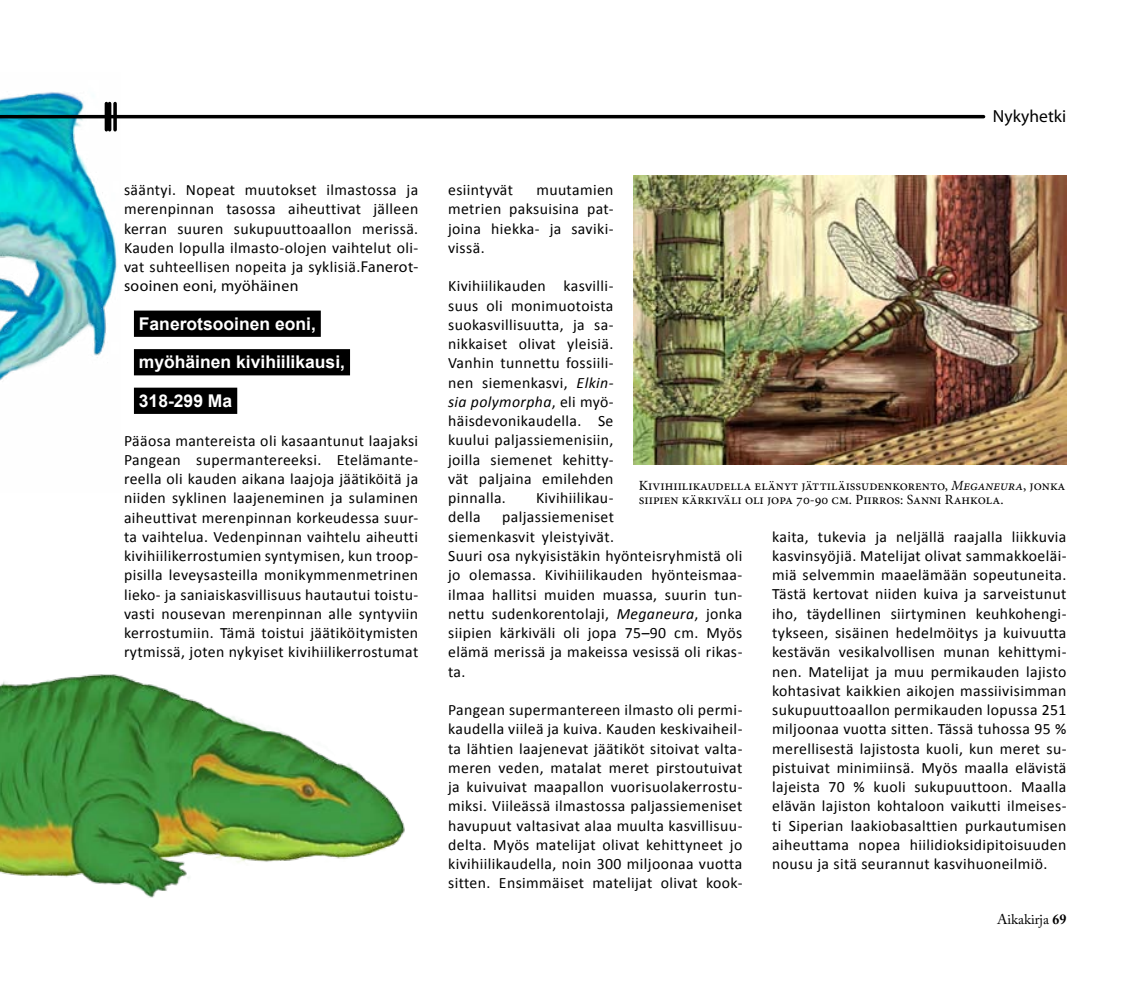
<style>
.page{position:relative;width:1141px;height:993px;background:#fff}
.page>*{position:absolute;margin:0;border:0;box-sizing:border-box;transform-origin:0 0}
.t1{font:700 17.5px "Arial";color:#fff}
.t2{font:17.5px "Myriad Pro";color:#000}
.t3{font:15.75px/19.2px "Calibri";letter-spacing:.025em;color:#000;text-align:justify}
.t4{font:15.75px "Myriad Pro";letter-spacing:.025em;color:#000}
.t5{font:14px/14px "Minion Pro";color:#000}
.t6{font:14px "Adobe Caslon Pro";color:#000}
.s1{font-family:"Myriad Pro"}
.s2{font-style:italic}
.s3{font-weight:700}
</style>
<div class="page">
<img style="left:0;top:92px;width:120px;height:289px">
<img style="left:0;top:674px;width:405px;height:224px">
<hr style="left:0;top:115px;width:984px;height:3px;background:#000">
<hr style="left:105px;top:103px;width:3px;height:27px;background:#000">
<div style="left:134px;top:310px;width:187px;height:27px;background:#000"></div>
<div style="left:134px;top:349px;width:216px;height:26px;background:#000"></div>
<div style="left:134px;top:387px;width:103px;height:27px;background:#000"></div>
<hr style="left:108px;top:103px;width:3px;height:27px;background:#000">
<svg style="left:113px;top:103px;width:4px;height:27px"></svg>
<img style="left:633px;top:176px;width:434px;height:288px">
<p class="t3" style="left:124px;top:180px;width:296px">sääntyi. Nopeat muutokset ilmastossa ja merenpinnan tasossa aiheuttivat jälleen kerran suuren sukupuuttoaallon merissä.<br>Kauden lopulla ilmasto-olojen vaihtelut oli&shy;vat suhteellisen nopeita ja syklisiä.<span class="s1">Fanerot-</span></p>
<p class="t4" style="left:124px;top:276px;width:176px">sooinen eoni, myöhäinen</p>
<p class="t1" style="left:139px;top:312px;width:178px">Fanerotsooinen eoni,</p>
<p class="t1" style="left:139px;top:350px;width:208px">myöhäinen kivihiilikausi,</p>
<p class="t1" style="left:139px;top:389px;width:95px">318-299 Ma</p>
<p class="t3" style="left:124px;top:430px;width:296px">Pääosa mantereista oli kasaantunut laajaksi Pangean supermantereeksi. Etelämante&shy;reella oli kauden aikana laajoja jäätiköitä ja niiden syklinen laajeneminen ja sulaminen aiheuttivat merenpinnan korkeudessa suur&shy;ta vaihtelua. Vedenpinnan vaihtelu aiheutti kivihiilikerrostumien syntymisen, kun troop&shy;pisilla leveysasteilla monikymmenmetrinen lieko- ja saniaiskasvillisuus hautautui toistu&shy;vasti nousevan merenpinnan alle syntyviin kerrostumiin. Tämä toistui jäätiköitymisten rytmissä, joten nykyiset kivihiilikerrostumat</p>
<p class="t3" style="left:448px;top:180px;width:167px;text-indent:88px">muutamien metrien paksuisina pat&shy;joina hiekka- ja saviki&shy;vissä.</p>
<p class="t3" style="left:448px;top:276px;width:167px">Kivihiilikauden kasvilli&shy;suus oli monimuotoista suokasvillisuutta, ja sa&shy;nikkaiset olivat yleisiä.<br>Vanhin tunnettu fossiili&shy;nen siemenkasvi, <span class="s2">Elkin&shy;sia polymorpha</span>, eli myö&shy;häisdevonikaudella. Se kuului paljassiemenisiin, joilla siemenet kehitty&shy;vät paljaina emilehden pinnalla.</p>
<p class="t3" style="left:448px;top:180px;width:66px">esiintyvät</p>
<p class="t3" style="left:536px;top:488px;width:79px">Kivihiilikau-</p>
<p class="t2" style="left:993px;top:106px;width:75px">Nykyhetki</p>
<p class="t5" style="left:639px;top:478px;width:428px">Kivihiilikaudella elänyt jättiläissudenkorento, <span class="s2">Meganeura</span>, jonka siipien kärkiväli oli jopa 70-90 cm. Piirros: Sanni Rahkola.</p>
<p class="t3" style="left:448px;top:507px;width:296px;text-align:left;text-indent:54px">paljassiemeniset<br>siemenkasvit yleistyivät.<br>Suuri osa nykyisistäkin hyönteisryhmistä oli jo olemassa. Kivihiilikauden hyönteismaa&shy;ilmaa hallitsi muiden muassa, suurin tun&shy;nettu sudenkorentolaji, <span class="s2">Meganeura</span>, jonka siipien kärkiväli oli jopa 75–90 cm. Myös elämä merissä ja makeissa vesissä oli rikas&shy;ta.</p>
<p class="t3" style="left:448px;top:700px;width:296px">Pangean supermantereen ilmasto oli permi&shy;kaudella viileä ja kuiva. Kauden keskivaiheil&shy;ta lähtien laajenevat jäätiköt sitoivat valta&shy;meren veden, matalat meret pirstoutuivat ja kuivuivat maapallon vuorisuolakerrostu&shy;miksi. Viileässä ilmastossa paljassiemeniset havupuut valtasivat alaa muulta kasvillisuu&shy;delta. Myös matelijat olivat kehittyneet jo kivihiilikaudella, noin 300 miljoonaa vuotta sitten. Ensimmäiset matelijat olivat kook-</p>
<p class="t3" style="left:448px;top:507px;width:34px">della</p>
<p class="t3" style="left:772px;top:526px;width:296px">kaita, tukevia ja neljällä raajalla liikkuvia kasvinsyöjiä. Matelijat olivat sammakkoeläi&shy;miä selvemmin maaelämään sopeutuneita.<br>Tästä kertovat niiden kuiva ja sarveistunut iho, täydellinen siirtyminen keuhkohengi&shy;tykseen, sisäinen hedelmöitys ja kuivuutta kestävän vesikalvollisen munan kehittymi&shy;nen. Matelijat ja muu permikauden lajisto kohtasivat kaikkien aikojen massiivisimman sukupuuttoaallon permikauden lopussa 251 miljoonaa vuotta sitten. Tässä tuhossa 95 % merellisestä lajistosta kuoli, kun meret su&shy;pistuivat minimiinsä. Myös maalla elävistä lajeista 70 % kuoli sukupuuttoon. Maalla elävän lajiston kohtaloon vaikutti ilmeises&shy;ti Siperian laakiobasalttien purkautumisen aiheuttama nopea hiilidioksidipitoisuuden nousu ja sitä seurannut kasvihuoneilmiö.</p>
<p class="t6" style="left:997px;top:910px;width:71px">Aikakirja <span class="s3">69</span></p>
</div>
